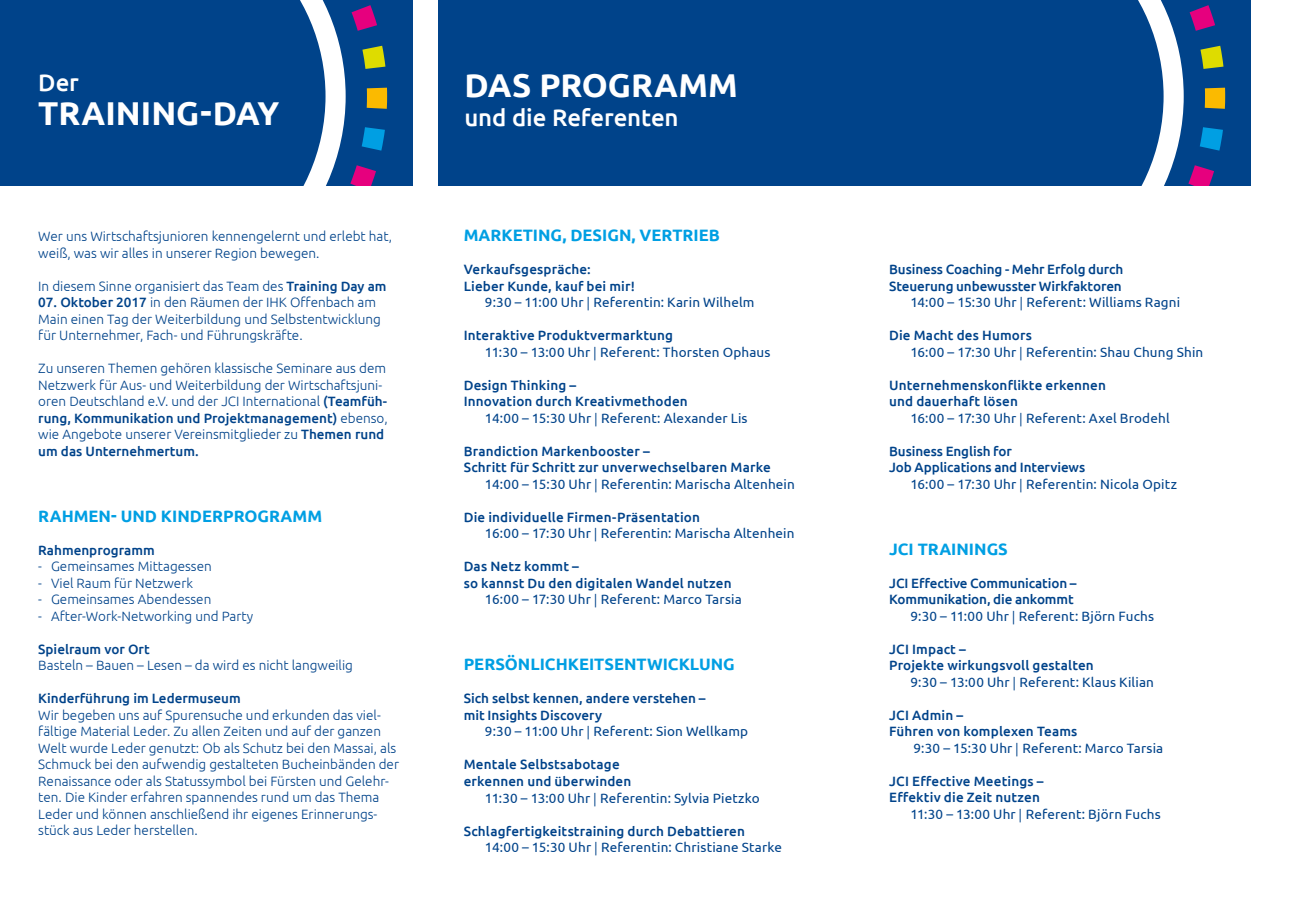
<style>
.page{position:relative;width:1289px;height:919px;background:#fff}
.page>*{position:absolute;margin:0;border:0;box-sizing:border-box;transform-origin:0 0}
.t1{font:700 33px "Ubuntu";color:#fff}
.t2{font:500 24px "Ubuntu";letter-spacing:-.005em;color:#fff}
.t3{font:700 16.5px "Ubuntu";color:#009fe3}
.t4{font:300 13.5px/16.5px "Ubuntu";color:#00438a}
.t5{font:13.5px/16.5px "Ubuntu";letter-spacing:.01em;color:#00438a}
.t6{font:500 13.5px/16.5px "Ubuntu";letter-spacing:.01em;color:#00438a}
.t7{font:500 13.5px "Ubuntu";letter-spacing:-.01em;color:#00438a}
.s1{font-weight:500}
.s2{font-family:"Frutiger LT Pro";font-weight:300}
.s3{font-weight:400}
</style>
<div class="page">
<div style="left:438px;top:0;width:425px;height:186px;background:#00438a"></div>
<div style="left:863px;top:0;width:387px;height:186px;background:#00438a"></div>
<svg style="left:1138px;top:0;width:45px;height:186px"></svg>
<svg style="left:1189px;top:5px;width:26px;height:26px"></svg>
<svg style="left:1200px;top:46px;width:23px;height:23px"></svg>
<svg style="left:1200px;top:127px;width:22px;height:24px"></svg>
<svg style="left:1204px;top:88px;width:21px;height:21px"></svg>
<svg style="left:1188px;top:165px;width:25px;height:21px"></svg>
<div style="left:0;top:0;width:412px;height:186px;background:#00438a"></div>
<svg style="left:300px;top:0;width:45px;height:186px"></svg>
<svg style="left:351px;top:5px;width:26px;height:26px"></svg>
<svg style="left:362px;top:46px;width:23px;height:23px"></svg>
<svg style="left:361px;top:127px;width:24px;height:24px"></svg>
<svg style="left:366px;top:88px;width:21px;height:21px"></svg>
<svg style="left:350px;top:165px;width:26px;height:21px"></svg>
<h2 class="t2" style="left:38px;top:67px;width:42px">Der</h2>
<h1 class="t1" style="left:38px;top:94px;width:242px">TRAINING-DAY</h1>
<p class="t4" style="left:38px;top:228px;width:355px">Wer uns Wirtschaftsjunioren kennengelernt und erlebt hat, weiß, was wir alles in unserer Region bewegen.</p>
<p class="t4" style="left:38px;top:277px;width:350px">In diesem Sinne organisiert das Team des <span class="s1">Training Day am</span></p>
<p class="t4" style="left:38px;top:294px;width:344px"><span class="s1">07. Oktober 2017</span> in den Räumen der IHK Offenbach am<br>Main einen Tag der Weiterbildung und Selbstentwicklung für Unternehmer, Fach- und Führungskräfte.</p>
<p class="t4" style="left:38px;top:360px;width:351px">Zu unseren Themen gehören klassische Seminare aus dem Netzwerk für Aus- und Weiterbildung der Wirtschaftsjuni&shy;oren Deutschland e.V. und der JCI International <span class="s1">(Teamfüh&shy;rung, Kommunikation und Projektmanagement)</span> ebenso, wie Angebote unserer Vereinsmitglieder zu <span class="s1">Themen rund um das Unternehmertum.</span></p>
<p class="t3" style="left:38px;top:506px;width:285px">RAHMEN- UND KINDERPROGRAMM</p>
<p class="t6" style="left:38px;top:541px;width:118px">Rahmenprogramm</p>
<p class="t4" style="left:38px;top:558px;width:175px">- Gemeinsames Mittagessen</p>
<p class="t4" style="left:38px;top:574px;width:156px">- Viel Raum für Netzwerk</p>
<p class="t4" style="left:38px;top:591px;width:175px">- Gemeinsames Abendessen</p>
<p class="t4" style="left:38px;top:607px;width:216px">- After-Work-Networking und Party</p>
<p class="t6" style="left:38px;top:640px;width:113px">Spielraum vor Ort</p>
<p class="t4" style="left:38px;top:657px;width:316px">Basteln – Bauen – Lesen – da wird es nicht langweilig</p>
<p class="t6" style="left:38px;top:689px;width:204px">Kinderführung im Ledermuseum</p>
<p class="t4" style="left:38px;top:706px;width:362px">Wir begeben uns auf Spurensuche und erkunden das viel&shy;fältige Material Leder. Zu allen Zeiten und auf der ganzen Welt wurde Leder genutzt: Ob als Schutz bei den Massai, als Schmuck bei den aufwendig gestalteten Bucheinbänden der Renaissance oder als Statussymbol bei Fürsten und Gelehr&shy;ten. Die Kinder erfahren spannendes rund um das Thema Leder und können anschließend ihr eigenes Erinnerungs&shy;stück aus Leder herstellen.</p>
<h1 class="t1" style="left:464px;top:66px;width:275px">DAS PROGRAMM</h1>
<h2 class="t2" style="left:464px;top:102px;width:216px">und die Referenten</h2>
<p class="t3" style="left:463px;top:225px;width:257px">MARKETING, DESIGN, VERTRIEB</p>
<p class="t6" style="left:463px;top:260px;width:129px">Verkaufsgespräche:</p>
<p class="t6" style="left:463px;top:277px;width:173px">Lieber Kunde, kauf bei mir!</p>
<p class="t5" style="left:485px;top:294px;width:271px">9:30 – 11:00 Uhr <span class="s2">|</span> Referentin: Karin Wilhelm</p>
<p class="t5" style="left:485px;top:327px;width:287px;text-indent:-21px"><span class="s1">Interaktive Produktvermarktung<br></span>11:30 – 13:00 Uhr <span class="s2">|</span> Referent: Thorsten Ophaus</p>
<p class="t6" style="left:463px;top:376px;width:114px">Design Thinking –</p>
<p class="t6" style="left:463px;top:392px;width:226px">Innovation durch Kreativmethoden</p>
<p class="t5" style="left:485px;top:409px;width:264px">14:00 – 15:30 Uhr <span class="s2">|</span> Referent: Alexander Lis</p>
<p class="t6" style="left:463px;top:442px;width:188px">Brandiction Markenbooster –</p>
<p class="t6" style="left:463px;top:458px;width:308px">Schritt für Schritt zur unverwechselbaren Marke</p>
<p class="t5" style="left:485px;top:475px;width:311px">14:00 – 15:30 Uhr <span class="s2">|</span> Referentin: Marischa Altenhein</p>
<p class="t5" style="left:485px;top:508px;width:311px;text-indent:-21px"><span class="s1">Die individuelle Firmen-Präsentation<br></span>16:00 – 17:30 Uhr <span class="s2">|</span> Referentin: Marischa Altenhein</p>
<p class="t6" style="left:463px;top:557px;width:117px">Das Netz kommt –</p>
<p class="t6" style="left:463px;top:574px;width:269px">so kannst Du den digitalen Wandel nutzen</p>
<p class="t5" style="left:485px;top:590px;width:258px">16:00 – 17:30 Uhr <span class="s2">|</span> Referent: Marco Tarsia</p>
<p class="t3" style="left:463px;top:654px;width:272px">PERSÖNLICHKEITSENTWICKLUNG</p>
<p class="t6" style="left:463px;top:689px;width:243px">Sich selbst kennen, andere verstehen – mit Insights Discovery</p>
<p class="t5" style="left:485px;top:723px;width:265px">9:30 – 11:00 Uhr <span class="s2">|</span> Referent: Sion Wellkamp</p>
<p class="t6" style="left:463px;top:755px;width:157px">Mentale Selbstsabotage</p>
<p class="t6" style="left:463px;top:772px;width:169px">erkennen und überwinden</p>
<p class="t5" style="left:485px;top:789px;width:276px">11:30 – 13:00 Uhr <span class="s2">|</span> Referentin: Sylvia Pietzko</p>
<p class="t6" style="left:485px;top:821px;width:299px;text-indent:-21px">Schlagfertigkeitstraining durch Debattieren<br><span class="s3">14:00 – 15:30 Uhr</span> <span class="s2">|</span> <span class="s3">Referentin: Christiane Starke</span></p>
<p class="t7" style="left:889px;top:261px;width:236px">Business Coaching - Mehr Erfolg durch</p>
<p class="t7" style="left:889px;top:277px;width:234px">Steuerung unbewusster Wirkfaktoren</p>
<p class="t5" style="left:910px;top:294px;width:271px">14:00 – 15:30 Uhr <span class="s2">|</span> Referent: Williams Ragni</p>
<p class="t5" style="left:910px;top:327px;width:294px;text-indent:-21px"><span class="s1">Die Macht des Humors<br></span>16:00 – 17:30 Uhr <span class="s2">|</span> Referentin: Shau Chung Shin</p>
<p class="t6" style="left:889px;top:376px;width:218px">Unternehmenskonflikte erkennen und dauerhaft lösen</p>
<p class="t5" style="left:910px;top:409px;width:261px">16:00 – 17:30 Uhr <span class="s2">|</span> Referent: Axel Brodehl</p>
<p class="t6" style="left:889px;top:442px;width:124px">Business English for</p>
<p class="t7" style="left:889px;top:459px;width:198px">Job Applications and Interviews</p>
<p class="t5" style="left:910px;top:475px;width:268px">16:00 – 17:30 Uhr <span class="s2">|</span> Referentin: Nicola Opitz</p>
<p class="t3" style="left:889px;top:539px;width:120px">JCI TRAININGS</p>
<p class="t7" style="left:889px;top:574px;width:189px">JCI Effective Communication –</p>
<p class="t7" style="left:889px;top:591px;width:186px">Kommunikation, die ankommt</p>
<p class="t5" style="left:910px;top:607px;width:245px">9:30 – 11:00 Uhr <span class="s2">|</span> Referent: Björn Fuchs</p>
<p class="t6" style="left:889px;top:640px;width:78px">JCI Impact –</p>
<p class="t6" style="left:889px;top:656px;width:206px">Projekte wirkungsvoll gestalten</p>
<p class="t5" style="left:910px;top:673px;width:245px">9:30 – 13:00 Uhr <span class="s2">|</span> Referent: Klaus Kilian</p>
<p class="t6" style="left:889px;top:706px;width:76px">JCI Admin –</p>
<p class="t6" style="left:889px;top:722px;width:190px">Führen von komplexen Teams</p>
<p class="t5" style="left:913px;top:739px;width:251px">9:30 – 15:30 Uhr <span class="s2">|</span> Referent: Marco Tarsia</p>
<p class="t6" style="left:889px;top:772px;width:156px">JCI Effective Meetings –</p>
<p class="t6" style="left:889px;top:788px;width:152px">Effektiv die Zeit nutzen</p>
<p class="t5" style="left:910px;top:805px;width:252px">11:30 – 13:00 Uhr <span class="s2">|</span> Referent: Björn Fuchs</p>
</div>
